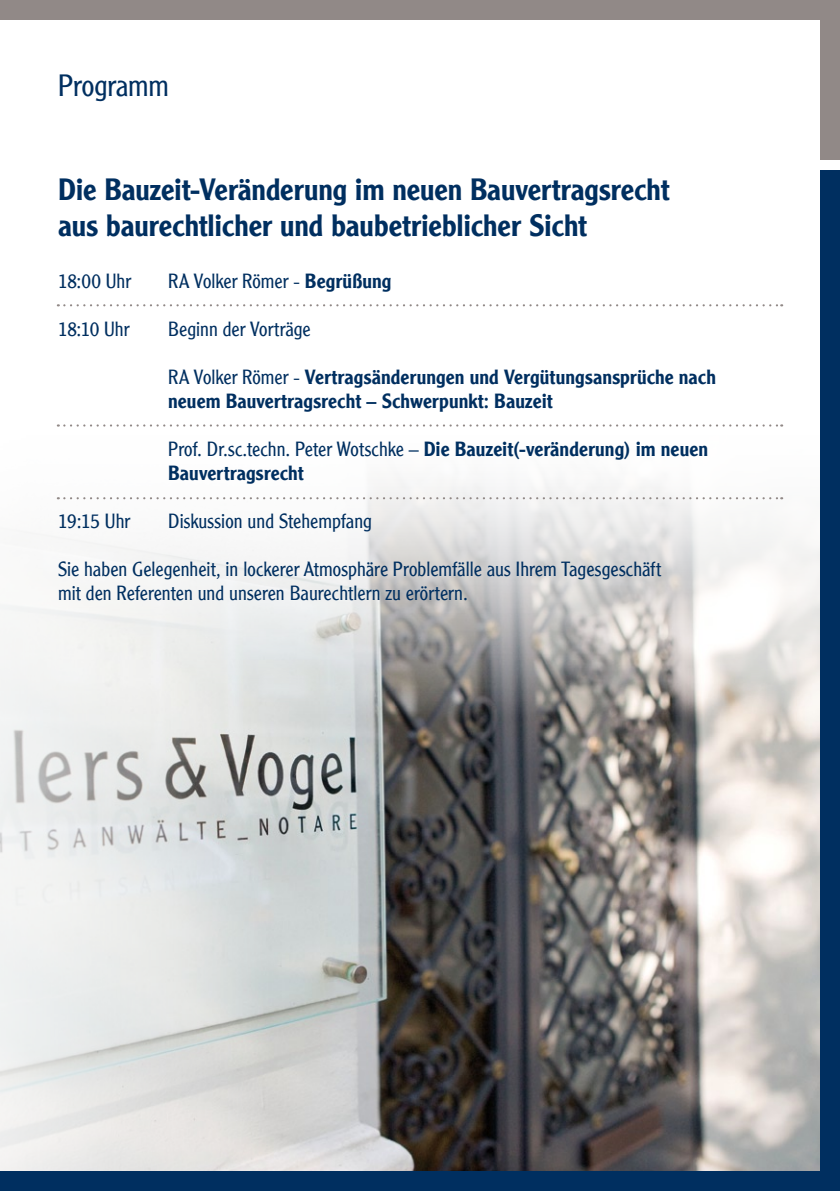
<style>
.page{position:relative;width:840px;height:1191px;background:#fff}
.page>*{position:absolute;margin:0;border:0;box-sizing:border-box;transform-origin:0 0}
.t1{font:500 30px/36px "Clearface Gothic LT";letter-spacing:-.005em;color:#002f60}
.t2{font:300 30px "Clearface Gothic LT";letter-spacing:-.005em;color:#002f60}
.t3{font:300 20px/24px "Clearface Gothic LT";color:#002f60}
.t4{font:500 20px/24px "Clearface Gothic LT";letter-spacing:.005em;color:#002f60}
.s1{font-weight:500}
.s2{font-weight:300}
</style>
<div class="page">
<img style="left:0;top:424px;width:820px;height:747px">
<div style="left:820px;top:10px;width:19px;height:149px;background:#918987"></div>
<div style="left:0;top:0;width:839px;height:19px;background:#918987"></div>
<div style="left:0;top:1171px;width:839px;height:20px;background:#002f60"></div>
<div style="left:820px;top:171px;width:19px;height:1020px;background:#002f60"></div>
<svg style="left:58px;top:304px;width:723px;height:2px"></svg>
<svg style="left:58px;top:497px;width:723px;height:2px"></svg>
<svg style="left:58px;top:424px;width:723px;height:2px"></svg>
<h1 class="t2" style="left:58px;top:67px;width:112px">Programm</h1>
<h1 class="t1" style="left:58px;top:171px;width:612px">Die Bauzeit-Veränderung im neuen Bauvertragsrecht aus baurechtlicher und baubetrieblicher Sicht</h1>
<p class="t3" style="left:58px;top:269px;width:74px">18:00 Uhr</p>
<p class="t3" style="left:168px;top:269px;width:225px">RA Volker Römer - <span class="s1">Begrüßung</span></p>
<p class="t3" style="left:58px;top:317px;width:73px">18:10 Uhr</p>
<p class="t3" style="left:168px;top:317px;width:144px">Beginn der Vorträge</p>
<p class="t4" style="left:168px;top:365px;width:549px"><span class="s2">RA Volker Römer -</span> Vertragsänderungen und Vergütungsansprüche nach neuem Bauvertragsrecht – Schwerpunkt: Bauzeit</p>
<p class="t4" style="left:168px;top:437px;width:541px"><span class="s2">Prof. Dr.sc.techn. Peter Wotschke –</span> Die Bauzeit(-veränderung) im neuen<br>Bauvertragsrecht</p>
<p class="t3" style="left:58px;top:509px;width:73px">19:15 Uhr</p>
<p class="t3" style="left:168px;top:509px;width:205px">Diskussion und Stehempfang</p>
<p class="t3" style="left:58px;top:557px;width:604px">Sie haben Gelegenheit, in lockerer Atmosphäre Problemfälle aus Ihrem Tagesgeschäft mit den Referenten und unseren Baurechtlern zu erörtern.</p>
</div>
